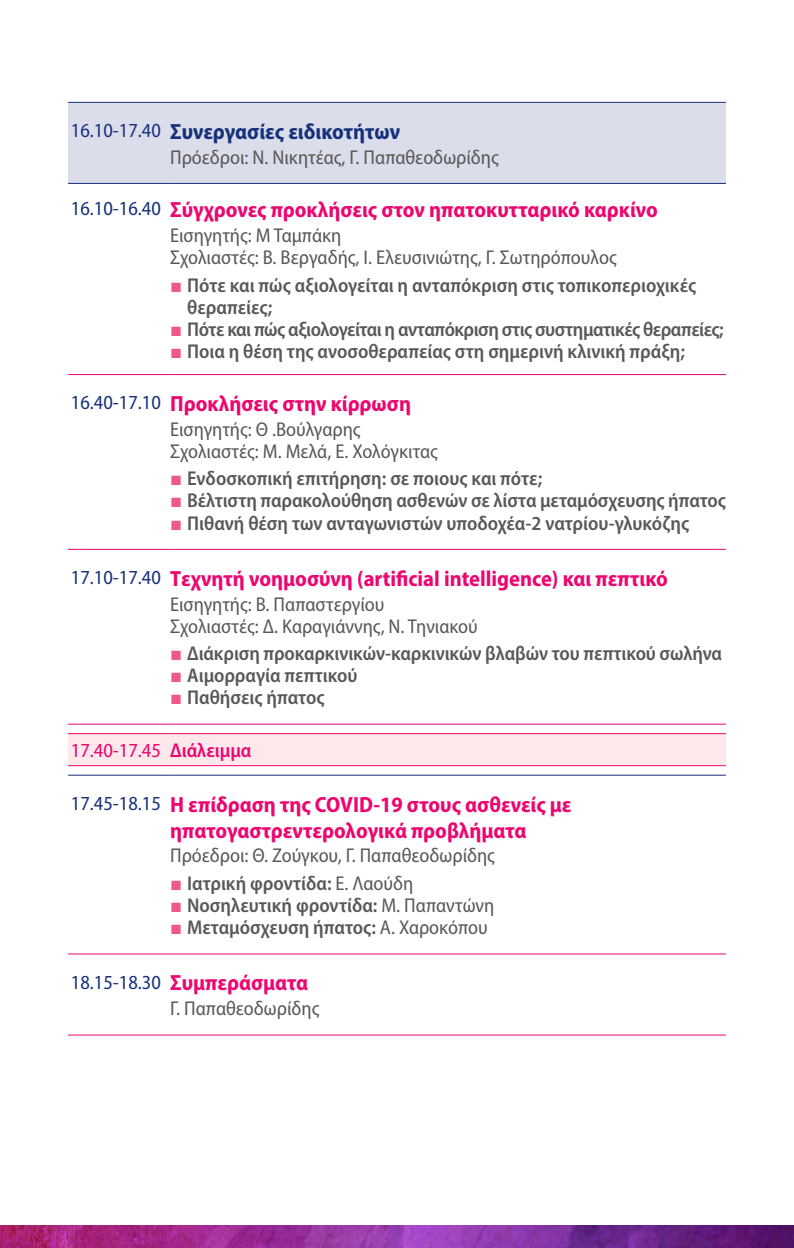
<style>
.page{position:relative;width:794px;height:1248px;background:#fff}
.page>*{position:absolute;margin:0;border:0;box-sizing:border-box;transform-origin:0 0}
._01_Title1{font:700 semi-condensed 22px/26px "Myriad Pro";color:#ec066f}
._01_Title1-2{font:700 semi-condensed 22px "Myriad Pro";color:#16317a}
.t1{font:600 semi-condensed 20px/22px "Myriad Pro";color:#57585a}
.names{font:semi-condensed 20px "Myriad Pro";color:#57585a}
.t2{font:600 semi-condensed 20px "Myriad Pro";letter-spacing:-.025em;color:#57585a}
.hours{font:semi-condensed 20px "Myriad Pro";color:#ec066f}
.Break{font:600 semi-condensed 20px "Myriad Pro";color:#ec066f}
.s1{font-weight:400;font-size:20px}
.s2{font-weight:400;font-size:20px;color:#16317a}
.s3{font-family:"Arial";font-weight:400;font-stretch:normal;color:#f05985}
.s4{font-weight:400}
</style>
<div class="page">
<img style="left:0;top:1225px;width:794px;height:22px">
<div style="left:68px;top:103px;width:658px;height:80px;background:#dcddeb"></div>
<div style="left:68px;top:734px;width:658px;height:31px;background:#fde8eb"></div>
<hr style="left:68px;top:723px;width:102px;height:1px;background:#ec066f">
<hr style="left:170px;top:723px;width:556px;height:1px;background:#ec066f">
<hr style="left:68px;top:733px;width:102px;height:1px;background:#ec066f">
<hr style="left:170px;top:733px;width:556px;height:1px;background:#ec066f">
<hr style="left:68px;top:765px;width:102px;height:1px;background:#ec066f">
<hr style="left:170px;top:765px;width:556px;height:1px;background:#ec066f">
<hr style="left:68px;top:374px;width:102px;height:1px;background:#ec066f">
<hr style="left:68px;top:549px;width:102px;height:1px;background:#ec066f">
<hr style="left:68px;top:953px;width:102px;height:1px;background:#ec066f">
<hr style="left:68px;top:1034px;width:102px;height:1px;background:#ec066f">
<hr style="left:170px;top:374px;width:556px;height:1px;background:#ec066f">
<hr style="left:170px;top:549px;width:556px;height:1px;background:#ec066f">
<hr style="left:170px;top:953px;width:556px;height:1px;background:#ec066f">
<hr style="left:170px;top:1034px;width:556px;height:1px;background:#ec066f">
<hr style="left:68px;top:102px;width:102px;height:1px;background:#16317a">
<hr style="left:68px;top:774px;width:102px;height:1px;background:#16317a">
<hr style="left:170px;top:102px;width:556px;height:1px;background:#16317a">
<hr style="left:170px;top:774px;width:556px;height:1px;background:#16317a">
<hr style="left:68px;top:183px;width:102px;height:1px;background:#16317a">
<hr style="left:170px;top:183px;width:556px;height:1px;background:#16317a">
<p class="_01_Title1-2" style="left:71px;top:117px;width:331px"><span class="s1">16.10-17.40</span> Συνεργασίες ειδικοτήτων</p>
<p class="names" style="left:170px;top:146px;width:330px">Πρόεδροι: Ν. Νικητέας, Γ. Παπαθεοδωρίδης</p>
<p class="_01_Title1" style="left:71px;top:196px;width:588px"><span class="s2">16.10-16.40</span> Σύγχρονες προκλήσεις στον ηπατοκυτταρικό καρκίνο</p>
<p class="names" style="left:170px;top:224px;width:173px">Εισηγητής: Μ Ταμπάκη</p>
<p class="names" style="left:170px;top:246px;width:448px">Σχολιαστές: Β. Βεργαδής, I. Ελευσινιώτης, Γ. Σωτηρόπουλος</p>
<p class="t1" style="left:187px;top:273px;width:510px;text-indent:-17px"><span class="s3">■</span> Πότε και πώς αξιολογείται η ανταπόκριση στις τοπικοπεριοχικές θεραπείες;</p>
<p class="t2" style="left:170px;top:316px;width:555px"><span class="s3">■</span> Πότε και πώς αξιολογείται η ανταπόκριση στις συστηματικές θεραπείες;</p>
<p class="t1" style="left:170px;top:339px;width:516px"><span class="s3">■</span> Ποια η θέση της ανοσοθεραπείας στη σημερινή κλινική πράξη;</p>
<p class="_01_Title1" style="left:71px;top:390px;width:342px"><span class="s2">16.40-17.10</span> Προκλήσεις στην κίρρωση</p>
<p class="names" style="left:170px;top:418px;width:192px">Εισηγητής: Θ .Βούλγαρης</p>
<p class="names" style="left:170px;top:440px;width:269px">Σχολιαστές: Μ. Μελά, Ε. Χολόγκιτας</p>
<p class="t1" style="left:170px;top:467px;width:374px"><span class="s3">■</span> Ενδοσκοπική επιτήρηση: σε ποιους και πότε;</p>
<p class="t1" style="left:170px;top:489px;width:557px"><span class="s3">■</span> Βέλτιστη παρακολούθηση ασθενών σε λίστα μεταμόσχευσης ήπατος</p>
<p class="t1" style="left:170px;top:511px;width:520px"><span class="s3">■</span> Πιθανή θέση των ανταγωνιστών υποδοχέα-2 νατρίου-γλυκόζης</p>
<p class="_01_Title1" style="left:71px;top:564px;width:598px"><span class="s2">17.10-17.40</span> Τεχνητή νοημοσύνη (artificial intelligence) και πεπτικό</p>
<p class="names" style="left:170px;top:593px;width:216px">Εισηγητής: Β. Παπαστεργίου</p>
<p class="names" style="left:170px;top:615px;width:309px">Σχολιαστές: Δ. Καραγιάννης, Ν. Τηνιακού</p>
<p class="t1" style="left:170px;top:642px;width:553px"><span class="s3">■</span> Διάκριση προκαρκινικών-καρκινικών βλαβών του πεπτικού σωλήνα</p>
<p class="t1" style="left:170px;top:664px;width:189px"><span class="s3">■</span> Αιμορραγία πεπτικού</p>
<p class="t1" style="left:170px;top:686px;width:156px"><span class="s3">■</span> Παθήσεις ήπατος</p>
<p class="hours" style="left:71px;top:739px;width:92px">17.40-17.45</p>
<p class="Break" style="left:170px;top:737px;width:83px">Διάλειμμα</p>
<p class="_01_Title1" style="left:170px;top:790px;width:403px;text-indent:-99px"><span class="s2">17.45-18.15</span> Η επίδραση της COVID-19 στους ασθενείς με ηπατογαστρεντερολογικά προβλήματα</p>
<p class="names" style="left:170px;top:844px;width:326px">Πρόεδροι: Θ. Ζούγκου, Γ. Παπαθεοδωρίδης</p>
<p class="t1" style="left:170px;top:871px;width:245px"><span class="s3">■</span> Ιατρική φροντίδα: <span class="s4">Ε. Λαούδη</span></p>
<p class="t1" style="left:170px;top:893px;width:326px"><span class="s3">■</span> Νοσηλευτική φροντίδα: <span class="s4">Μ. Παπαντώνη</span></p>
<p class="t1" style="left:170px;top:915px;width:319px"><span class="s3">■</span> Μεταμόσχευση ήπατος: <span class="s4">Α. Χαροκόπου</span></p>
<p class="_01_Title1" style="left:71px;top:969px;width:239px"><span class="s2">18.15-18.30</span> Συμπεράσματα</p>
<p class="names" style="left:170px;top:997px;width:151px">Γ. Παπαθεοδωρίδης</p>
</div>
